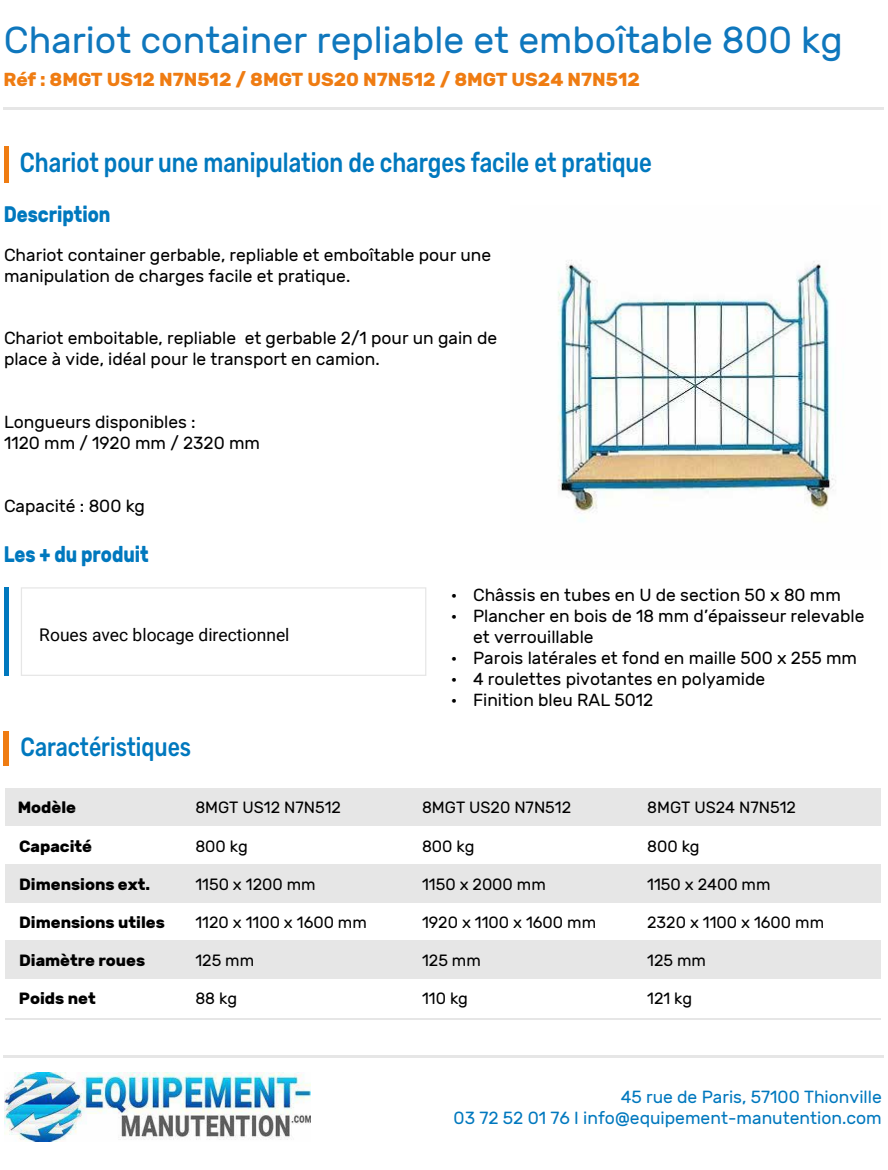
<style>
.page{position:relative;width:888px;height:1170px;background:#fff}
.page>*{position:absolute;margin:0;border:0;box-sizing:border-box;transform-origin:0 0}
.t1{font:37.38px "Rubik";color:#0f77bd}
.t2{font:500 27.38px "Rubik";color:#0078be;scale:.81 1}
.t3{font:500 26.25px "Rubik";color:#0078be;scale:.81 1}
.t4{font:700 22.38px "Rubik";color:#0078be;scale:.81 1}
.t5{font:700 18.75px "Rubik";color:#ef7c12}
.t6{font:17.5px/21px "Rubik";color:#0078be;text-align:right}
.t7{font:17.38px/20.9px "Rubik";color:#000}
.t8{font:17.38px "Roboto";color:#000}
.t9{font:16.25px "Rubik";color:#000}
.t10{font:700 16.25px "Rubik";color:#000}
</style>
<div class="page">
<div style="left:4px;top:146px;width:5px;height:36px;background:#ef7c12"></div>
<div style="left:4px;top:588px;width:5px;height:88px;background:#0078be"></div>
<div style="left:21px;top:587px;width:405px;height:89px;border:1px solid #e6e6e6"></div>
<hr style="left:4px;top:107px;width:880px;height:3px;background:#e6e6e6">
<div style="left:4px;top:731px;width:5px;height:34px;background:#ef7c12"></div>
<div style="left:5px;top:788px;width:875px;height:38px;background:#e6e6e6"></div>
<div style="left:5px;top:864px;width:875px;height:38px;background:#e6e6e6"></div>
<div style="left:5px;top:940px;width:875px;height:39px;background:#e6e6e6"></div>
<hr style="left:4px;top:1055px;width:880px;height:3px;background:#e6e6e6">
<img style="left:4px;top:1072px;width:306px;height:69px">
<img style="left:557px;top:260px;width:279px;height:261px">
<h1 class="t1" style="left:4px;top:19px;width:840px">Chariot container repliable et emboîtable 800 kg</h1>
<p class="t5" style="left:4px;top:69px;width:638px">Réf : 8MGT US12 N7N512 / 8MGT US20 N7N512 / 8MGT US24 N7N512</p>
<h2 class="t2" style="left:20px;top:147px;width:782px">Chariot pour une manipulation de charges facile et pratique</h2>
<p class="t4" style="left:4px;top:201px;width:133px">Description</p>
<p class="t7" style="left:4px;top:245px;width:488px">Chariot container gerbable, repliable et emboîtable pour une manipulation de charges facile et pratique.</p>
<p class="t7" style="left:4px;top:328px;width:494px">Chariot emboitable, repliable et gerbable 2/1 pour un gain de place à vide, idéal pour le transport en camion.</p>
<p class="t7" style="left:4px;top:412px;width:257px">Longueurs disponibles :<br>1120 mm / 1920 mm / 2320 mm</p>
<p class="t7" style="left:4px;top:496px;width:142px">Capacité : 800 kg</p>
<p class="t4" style="left:4px;top:541px;width:181px">Les + du produit</p>
<p class="t8" style="left:39px;top:622px;width:252px">Roues avec blocage directionnel</p>
<h3 class="t3" style="left:21px;top:731px;width:212px">Caractéristiques</h3>
<p class="t7" style="left:450px;top:585px;width:392px">• Châssis en tubes en U de section 50 x 80 mm</p>
<p class="t7" style="left:473px;top:606px;width:393px;text-indent:-22px">• Plancher en bois de 18 mm d’épaisseur relevable et verrouillable</p>
<p class="t7" style="left:450px;top:647px;width:408px">• Parois latérales et fond en maille 500 x 255 mm</p>
<p class="t7" style="left:450px;top:668px;width:316px">• 4 roulettes pivotantes en polyamide</p>
<p class="t7" style="left:450px;top:689px;width:204px">• Finition bleu RAL 5012</p>
<p class="t10" style="left:18px;top:798px;width:60px">Modèle</p>
<p class="t9" style="left:195px;top:798px;width:147px">8MGT US12 N7N512</p>
<p class="t9" style="left:422px;top:798px;width:151px">8MGT US20 N7N512</p>
<p class="t9" style="left:647px;top:798px;width:150px">8MGT US24 N7N512</p>
<p class="t10" style="left:19px;top:836px;width:75px">Capacité</p>
<p class="t9" style="left:195px;top:837px;width:54px">800 kg</p>
<p class="t9" style="left:422px;top:837px;width:54px">800 kg</p>
<p class="t9" style="left:647px;top:837px;width:54px">800 kg</p>
<p class="t10" style="left:19px;top:874px;width:132px">Dimensions ext.</p>
<p class="t9" style="left:195px;top:875px;width:122px">1150 x 1200 mm</p>
<p class="t9" style="left:422px;top:875px;width:125px">1150 x 2000 mm</p>
<p class="t9" style="left:647px;top:875px;width:125px">1150 x 2400 mm</p>
<p class="t10" style="left:19px;top:912px;width:147px">Dimensions utiles</p>
<p class="t9" style="left:195px;top:913px;width:173px">1120 x 1100 x 1600 mm</p>
<p class="t9" style="left:422px;top:913px;width:176px">1920 x 1100 x 1600 mm</p>
<p class="t9" style="left:647px;top:913px;width:178px">2320 x 1100 x 1600 mm</p>
<p class="t10" style="left:19px;top:950px;width:128px">Diamètre roues</p>
<p class="t9" style="left:195px;top:951px;width:60px">125 mm</p>
<p class="t9" style="left:422px;top:951px;width:60px">125 mm</p>
<p class="t9" style="left:647px;top:951px;width:60px">125 mm</p>
<p class="t10" style="left:19px;top:989px;width:78px">Poids net</p>
<p class="t9" style="left:195px;top:989px;width:43px">88 kg</p>
<p class="t9" style="left:422px;top:989px;width:47px">110 kg</p>
<p class="t9" style="left:647px;top:989px;width:47px">121 kg</p>
<p class="t6" style="left:453px;top:1086px;width:429px">45 rue de Paris, 57100 Thionville<br>03 72 52 01 76 I info@equipement-manutention.com</p>
</div>
